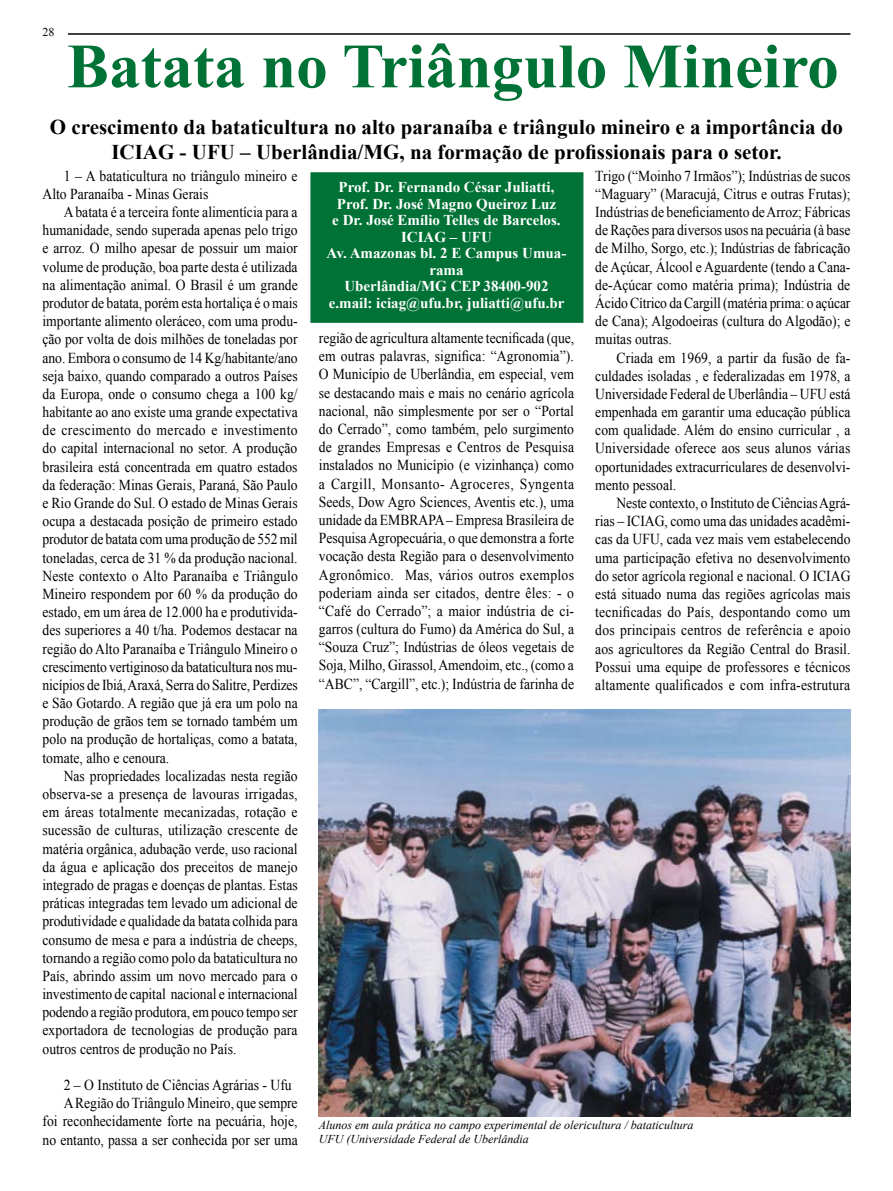
<style>
.page{position:relative;width:893px;height:1191px;background:#fff}
.page>*{position:absolute;margin:0;border:0;box-sizing:border-box;transform-origin:0 0}
.t1{font:700 63px "Times New Roman";color:#007236}
.t2{font:700 21px/25.2px "Times New Roman";color:#000;text-align:center}
.t3{font:15.15px/18.1px "Times New Roman";color:#000;text-align:justify;scale:.9 1}
.t4{font:700 15px/16.5px "Times New Roman";color:#fff;text-align:center}
.t5{font:italic 12px/14.4px "Times New Roman";color:#000}
.t6{font:12px "Times New Roman";color:#000}
</style>
<div class="page">
<hr style="left:68px;top:33px;width:782px;height:2px;background:#000">
<div style="left:310px;top:172px;width:273px;height:151px;background:#007236;border:2px solid #007236"></div>
<img style="left:319px;top:709px;width:531px;height:407px">
<p class="t6" style="left:43px;top:24px;width:13px">28</p>
<h1 class="t1" style="left:67px;top:23px;width:773px">Batata no Triângulo Mineiro</h1>
<h2 class="t2" style="left:50px;top:114px;width:795px">O crescimento da bataticultura no alto paranaíba e triângulo mineiro e a importância do<br>ICIAG - UFU – Uberlândia/MG, na formação de profissionais para o setor.</h2>
<p class="t4" style="left:327px;top:179px;width:241px">Prof. Dr. Fernando César Juliatti,<br>Prof. Dr. José Magno Queiroz Luz<br>e Dr. José Emílio Telles de Barcelos.<br>ICIAG – UFU<br>Av. Amazonas bl. 2 E Campus Umua&shy;rama<br>Uberlândia/MG CEP 38400-902 e.mail: iciag@ufu.br, juliatti@ufu.br</p>
<p class="t3" style="left:319px;top:329px;width:285px">região de agricultura altamente tecnificada (que, em outras palavras, significa: “Agronomia”).<br>O Município de Uberlândia, em especial, vem se destacando mais e mais no cenário agrícola nacional, não simplesmente por ser o “Portal do Cerrado”, como também, pelo surgimento de grandes Empresas e Centros de Pesquisa instalados no Município (e vizinhança) como a Cargill, Monsanto- Agroceres, Syngenta Seeds, Dow Agro Sciences, Aventis etc.), uma unidade da EMBRAPA – Empresa Brasileira de Pesquisa Agropecuária, o que demonstra a forte vocação desta Região para o desenvolvimento Agronômico. Mas, vários outros exemplos poderiam ainda ser citados, dentre êles: - o “Café do Cerrado”; a maior indústria de ci&shy;garros (cultura do Fumo) da América do Sul, a “Souza Cruz”; Indústrias de óleos vegetais de Soja, Milho, Girassol, Amendoim, etc., (como a “ABC”, “Cargill”, etc.); Indústria de farinha de</p>
<p class="t3" style="left:595px;top:166px;width:285px">Trigo (“Moinho 7 Irmãos”); Indústrias de sucos “Maguary” (Maracujá, Citrus e outras Frutas); Indústrias de beneficiamento de Arroz; Fábricas de Rações para diversos usos na pecuária (à base de Milho, Sorgo, etc.); Indústrias de fabricação de Açúcar, Álcool e Aguardente (tendo a Cana&shy;de-Açúcar como matéria prima); Indústria de Ácido Cítrico da Cargill (matéria prima: o açúcar de Cana); Algodoeiras (cultura do Algodão); e muitas outras.</p>
<p class="t3" style="left:595px;top:348px;width:285px;text-indent:21px">Criada em 1969, a partir da fusão de fa&shy;culdades isoladas , e federalizadas em 1978, a Universidade Federal de Uberlândia – UFU está empenhada em garantir uma educação pública com qualidade. Além do ensino curricular , a Universidade oferece aos seus alunos várias oportunidades extracurriculares de desenvolvi&shy;mento pessoal.</p>
<p class="t3" style="left:595px;top:493px;width:285px;text-indent:21px">Neste contexto, o Instituto de Ciências Agrá&shy;rias – ICIAG, como uma das unidades acadêmi&shy;cas da UFU, cada vez mais vem estabelecendo uma participação efetiva no desenvolvimento do setor agrícola regional e nacional. O ICIAG está situado numa das regiões agrícolas mais tecnificadas do País, despontando como um dos principais centros de referência e apoio aos agricultores da Região Central do Brasil.<br>Possui uma equipe de professores e técnicos altamente qualificados e com infra-estrutura</p>
<p class="t3" style="left:43px;top:166px;width:285px;text-indent:21px">1 – A bataticultura no triângulo mineiro e<br>Alto Paranaíba - Minas Gerais</p>
<p class="t3" style="left:43px;top:203px;width:285px;text-indent:21px">A batata é a terceira fonte alimentícia para a humanidade, sendo superada apenas pelo trigo e arroz. O milho apesar de possuir um maior volume de produção, boa parte desta é utilizada na alimentação animal. O Brasil é um grande produtor de batata, porém esta hortaliça é o mais importante alimento oleráceo, com uma produ&shy;ção por volta de dois milhões de toneladas por ano. Embora o consumo de 14 Kg/habitante/ano seja baixo, quando comparado a outros Países da Europa, onde o consumo chega a 100 kg/ habitante ao ano existe uma grande expectativa de crescimento do mercado e investimento do capital internacional no setor. A produção brasileira está concentrada em quatro estados da federação: Minas Gerais, Paraná, São Paulo e Rio Grande do Sul. O estado de Minas Gerais ocupa a destacada posição de primeiro estado produtor de batata com uma produção de 552 mil toneladas, cerca de 31 % da produção nacional.<br>Neste contexto o Alto Paranaíba e Triângulo Mineiro respondem por 60 % da produção do estado, em um área de 12.000 ha e produtivida&shy;des superiores a 40 t/ha. Podemos destacar na região do Alto Paranaíba e Triângulo Mineiro o crescimento vertiginoso da bataticultura nos mu&shy;nicípios de Ibiá, Araxá, Serra do Salitre, Perdizes e São Gotardo. A região que já era um polo na produção de grãos tem se tornado também um polo na produção de hortaliças, como a batata, tomate, alho e cenoura.</p>
<p class="t3" style="left:43px;top:766px;width:285px;text-indent:21px">Nas propriedades localizadas nesta região observa-se a presença de lavouras irrigadas, em áreas totalmente mecanizadas, rotação e sucessão de culturas, utilização crescente de matéria orgânica, adubação verde, uso racional da água e aplicação dos preceitos de manejo integrado de pragas e doenças de plantas. Estas práticas integradas tem levado um adicional de produtividade e qualidade da batata colhida para consumo de mesa e para a indústria de cheeps, tornando a região como polo da bataticultura no País, abrindo assim um novo mercado para o investimento de capital nacional e internacional podendo a região produtora, em pouco tempo ser exportadora de tecnologias de produção para outros centros de produção no País.</p>
<p class="t3" style="left:64px;top:1075px;width:255px">2 – O Instituto de Ciências Agrárias - Ufu</p>
<p class="t3" style="left:64px;top:1093px;width:261px">A Região do Triângulo Mineiro, que sempre</p>
<p class="t3" style="left:43px;top:1112px;width:285px">foi reconhecidamente forte na pecuária, hoje,</p>
<p class="t3" style="left:43px;top:1130px;width:285px">no entanto, passa a ser conhecida por ser uma</p>
<p class="t5" style="left:319px;top:1117px;width:376px">Alunos em aula prática no campo experimental de olericultura / bataticultura<br>UFU (Universidade Federal de Uberlândia</p>
</div>
